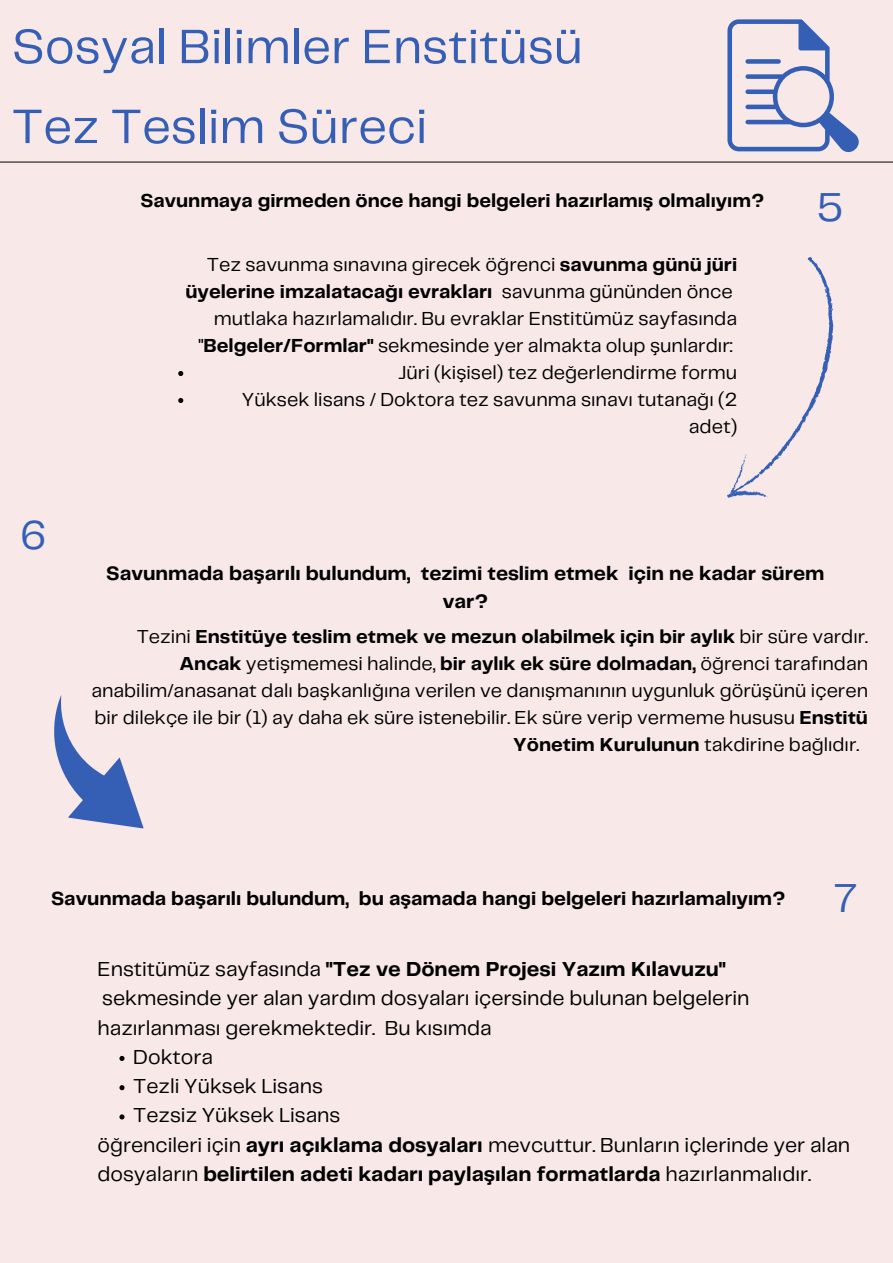
<style>
.page{position:relative;width:893px;height:1263px;background:#f8e8e8}
.page>*{position:absolute;margin:0;border:0;box-sizing:border-box;transform-origin:0 0}
.t1{font:50.1px/79.9px "Telegraf";color:#355fb5}
.t2{font:42px "Telegraf";color:#355fb5}
.t3{font:21px/29.2px "Telegraf";color:#000}
.t4{font:700 20.17px/28.1px "Telegraf";color:#000;text-align:center}
.t5{font:700 19.73px "Telegraf";color:#000}
.t6{font:19.65px/27px "Telegraf";color:#000;text-align:right}
.t7{font:19.5px "Telegraf";color:#000}
.t8{font:700 19.5px "Telegraf";color:#000}
.s1{font-weight:700}
.s2{font-weight:400}
.s3{font-weight:400;font-size:42px;color:#355fb5}
</style>
<div class="page">
<hr style="left:0;top:162px;width:893px;height:1px;background:#000">
<svg style="left:727px;top:19px;width:132px;height:134px"></svg>
<div style="left:745px;top:59px;width:36px;height:5px;background:#355fb5;border-radius:2px"></div>
<svg style="left:54px;top:695px;width:90px;height:134px"></svg>
<svg style="left:727px;top:257px;width:107px;height:241px"></svg>
<svg style="left:178px;top:371px;width:5px;height:5px"></svg>
<svg style="left:178px;top:398px;width:5px;height:5px"></svg>
<svg style="left:119px;top:1056px;width:5px;height:5px"></svg>
<svg style="left:119px;top:1085px;width:5px;height:5px"></svg>
<svg style="left:119px;top:1114px;width:5px;height:5px"></svg>
<h1 class="t1" style="left:12px;top:9px;width:573px">Sosyal Bilimler Enstitüsü<br>Tez Teslim Süreci</h1>
<p class="t8" style="left:140px;top:192px;width:625px">Savunmaya girmeden önce hangi belgeleri hazırlamış olmalıyım?</p>
<p class="t6" style="left:185px;top:252px;width:553px">Tez savunma sınavına girecek öğrenci <span class="s1">savunma günü jüri üyelerine imzalatacağı evrakları</span> savunma gününden önce mutlaka hazırlamalıdır. Bu evraklar Enstitümüz sayfasında "<span class="s1">Belgeler/Formlar"</span> sekmesinde yer almakta olup şunlardır:</p>
<h2 class="t2" style="left:21px;top:517px;width:28px">6</h2>
<p class="t6" style="left:242px;top:360px;width:497px">Jüri (kişisel) tez değerlendirme formu<br>Yüksek lisans / Doktora tez savunma sınavı tutanağı (2 adet)</p>
<h2 class="t2" style="left:817px;top:189px;width:28px">5</h2>
<p class="t4" style="left:106px;top:560px;width:720px">Savunmada başarılı bulundum, tezimi teslim etmek için ne kadar sürem var?</p>
<p class="t8" style="left:137px;top:628px;width:733px"><span class="s2">Tezini</span> Enstitüye teslim etmek ve mezun olabilmek için bir aylık <span class="s2">bir süre vardır.</span></p>
<p class="t7" style="left:179px;top:655px;width:690px"><span class="s1">Ancak</span> yetişmemesi halinde, <span class="s1">bir aylık ek süre dolmadan,</span> öğrenci tarafından</p>
<p class="t7" style="left:91px;top:682px;width:778px">anabilim/anasanat dalı başkanlığına verilen ve danışmanının uygunluk görüşünü içeren</p>
<p class="t7" style="left:94px;top:709px;width:775px">bir dilekçe ile bir (1) ay daha ek süre istenebilir. Ek süre verip vermeme hususu <span class="s1">Enstitü</span></p>
<p class="t7" style="left:513px;top:736px;width:347px"><span class="s1">Yönetim Kurulunun</span> takdirine bağlıdır.</p>
<p class="t5" style="left:51px;top:890px;width:808px">Savunmada başarılı bulundum, bu aşamada hangi belgeleri hazırlamalıyım? <span class="s3">7</span></p>
<p class="t3" style="left:97px;top:955px;width:653px">Enstitümüz sayfasında <span class="s1">"Tez ve Dönem Projesi Yazım Kılavuzu" </span>sekmesinde yer alan yardım dosyaları içersinde bulunan belgelerin hazırlanması gerekmektedir. Bu kısımda</p>
<p class="t3" style="left:133px;top:1043px;width:209px">Doktora<br>Tezli Yüksek Lisans<br>Tezsiz Yüksek Lisans</p>
<p class="t3" style="left:97px;top:1131px;width:754px">öğrencileri için <span class="s1">ayrı açıklama dosyaları</span> mevcuttur. Bunların içlerinde yer alan dosyaların <span class="s1">belirtilen adeti kadarı paylaşılan formatlarda</span> hazırlanmalıdır.</p>
</div>
